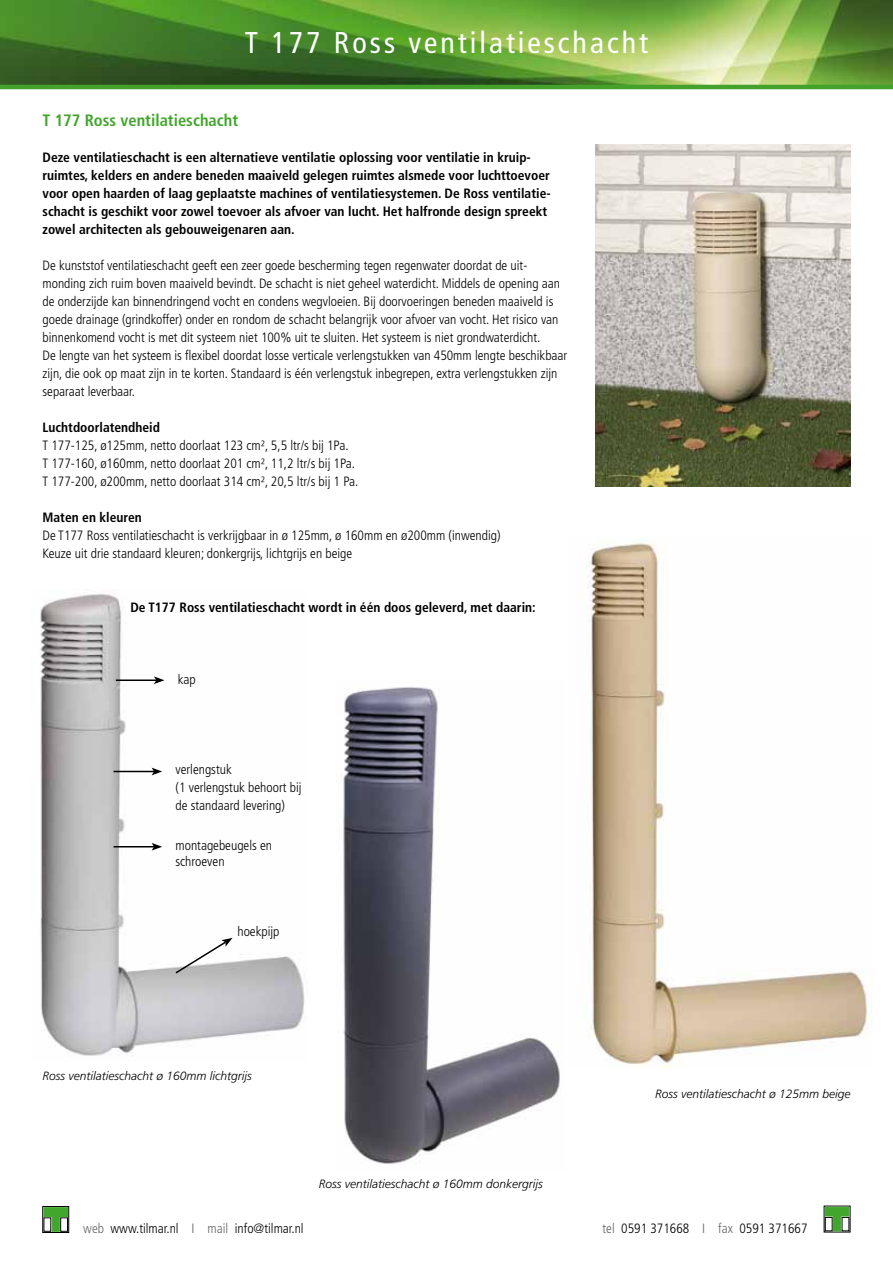
<style>
.page{position:relative;width:893px;height:1263px;background:#fff}
.page>*{position:absolute;margin:0;border:0;box-sizing:border-box;transform-origin:0 0}
.t1{font:condensed 30px "Frutiger LT Std";letter-spacing:.1em;color:#fff}
.t2{font:700 condensed 16.5px "Frutiger LT Std";color:#41a62b}
.t3{font:300 condensed 13.5px/18px "Frutiger LT Std";color:#000}
.t4{font:700 condensed 13.5px/18px "Frutiger LT Std";color:#000}
.t5{font:italic 300 12px "Frutiger LT Std";color:#000}
.s1{color:#646567}
</style>
<div class="page">
<img style="left:0;top:0;width:893px;height:85px">
<hr style="left:0;top:85px;width:893px;height:4px;background:#44a12b">
<div style="left:42px;top:1206px;width:27px;height:27px;border:1px solid #000"></div>
<svg style="left:43px;top:1207px;width:25px;height:25px"></svg>
<svg style="left:825px;top:1207px;width:24px;height:24px"></svg>
<img style="left:595px;top:144px;width:255px;height:342px">
<img style="left:40px;top:594px;width:265px;height:462px">
<img style="left:587px;top:540px;width:285px;height:527px">
<hr style="left:116px;top:679px;width:40px;height:2px;background:#000">
<svg style="left:154px;top:676px;width:10px;height:8px"></svg>
<hr style="left:114px;top:771px;width:40px;height:1px;background:#000">
<svg style="left:152px;top:768px;width:10px;height:7px"></svg>
<hr style="left:114px;top:846px;width:40px;height:1px;background:#000">
<svg style="left:152px;top:843px;width:10px;height:7px"></svg>
<svg style="left:174px;top:938px;width:58px;height:37px"></svg>
<img style="left:343px;top:687px;width:217px;height:477px">
<h1 class="t1" style="left:245px;top:25px;width:404px">T 177 Ross ventilatieschacht</h1>
<p class="t2" style="left:43px;top:110px;width:197px">T 177 Ross ventilatieschacht</p>
<p class="t4" style="left:43px;top:148px;width:510px">Deze ventilatieschacht is een alternatieve ventilatie oplossing voor ventilatie in kruip&shy;ruimtes, kelders en andere beneden maaiveld gelegen ruimtes alsmede voor luchttoevoer voor open haarden of laag geplaatste machines of ventilatiesystemen. De Ross ventilatie&shy;schacht is geschikt voor zowel toevoer als afvoer van lucht. Het halfronde design spreekt zowel architecten als gebouweigenaren aan.</p>
<p class="t3" style="left:43px;top:257px;width:526px">De kunststof ventilatieschacht geeft een zeer goede bescherming tegen regenwater doordat de uit&shy;monding zich ruim boven maaiveld bevindt. De schacht is niet geheel waterdicht. Middels de opening aan de onderzijde kan binnendringend vocht en condens wegvloeien. Bij doorvoeringen beneden maaiveld is goede drainage (grindkoffer) onder en rondom de schacht belangrijk voor afvoer van vocht. Het risico van binnenkomend vocht is met dit systeem niet 100% uit te sluiten. Het systeem is niet grondwaterdicht.<br>De lengte van het systeem is flexibel doordat losse verticale verlengstukken van 450mm lengte beschikbaar zijn, die ook op maat zijn in te korten. Standaard is één verlengstuk inbegrepen, extra verlengstukken zijn separaat leverbaar.</p>
<p class="t4" style="left:43px;top:418px;width:119px">Luchtdoorlatendheid</p>
<p class="t3" style="left:43px;top:436px;width:317px">T 177-125, ø125mm, netto doorlaat 123 cm², 5,5 ltr/s bij 1Pa.<br>T 177-160, ø160mm, netto doorlaat 201 cm², 11,2 ltr/s bij 1Pa.<br>T 177-200, ø200mm, netto doorlaat 314 cm², 20,5 ltr/s bij 1 Pa.</p>
<p class="t4" style="left:43px;top:508px;width:101px">Maten en kleuren</p>
<p class="t3" style="left:43px;top:526px;width:460px">De T177 Ross ventilatieschacht is verkrijgbaar in ø 125mm, ø 160mm en ø200mm (inwendig)<br>Keuze uit drie standaard kleuren; donkergrijs, lichtgrijs en beige</p>
<p class="t4" style="left:130px;top:598px;width:407px">De T177 Ross ventilatieschacht wordt in één doos geleverd, met daarin:</p>
<p class="t3" style="left:178px;top:671px;width:19px">kap</p>
<p class="t3" style="left:176px;top:761px;width:128px">verlengstuk<br>(1 verlengstuk behoort bij de standaard levering)</p>
<p class="t3" style="left:176px;top:837px;width:98px;line-height:16.2px">montagebeugels en schroeven</p>
<p class="t3" style="left:237px;top:923px;width:44px">hoekpijp</p>
<p class="t5" style="left:43px;top:1069px;width:211px">Ross ventilatieschacht ø 160mm lichtgrijs</p>
<p class="t5" style="left:319px;top:1177px;width:226px">Ross ventilatieschacht ø 160mm donkergrijs</p>
<p class="t5" style="left:655px;top:1087px;width:197px">Ross ventilatieschacht ø 125mm beige</p>
<p class="t3" style="left:83px;top:1219px;width:222px"><span class="s1">web</span> www.tilmar.nl <span class="s1">I mail</span> info@tilmar.nl</p>
<p class="t3" style="left:602px;top:1219px;width:206px"><span class="s1">tel</span> 0591 371668 <span class="s1">I fax</span> 0591 371667</p>
</div>
